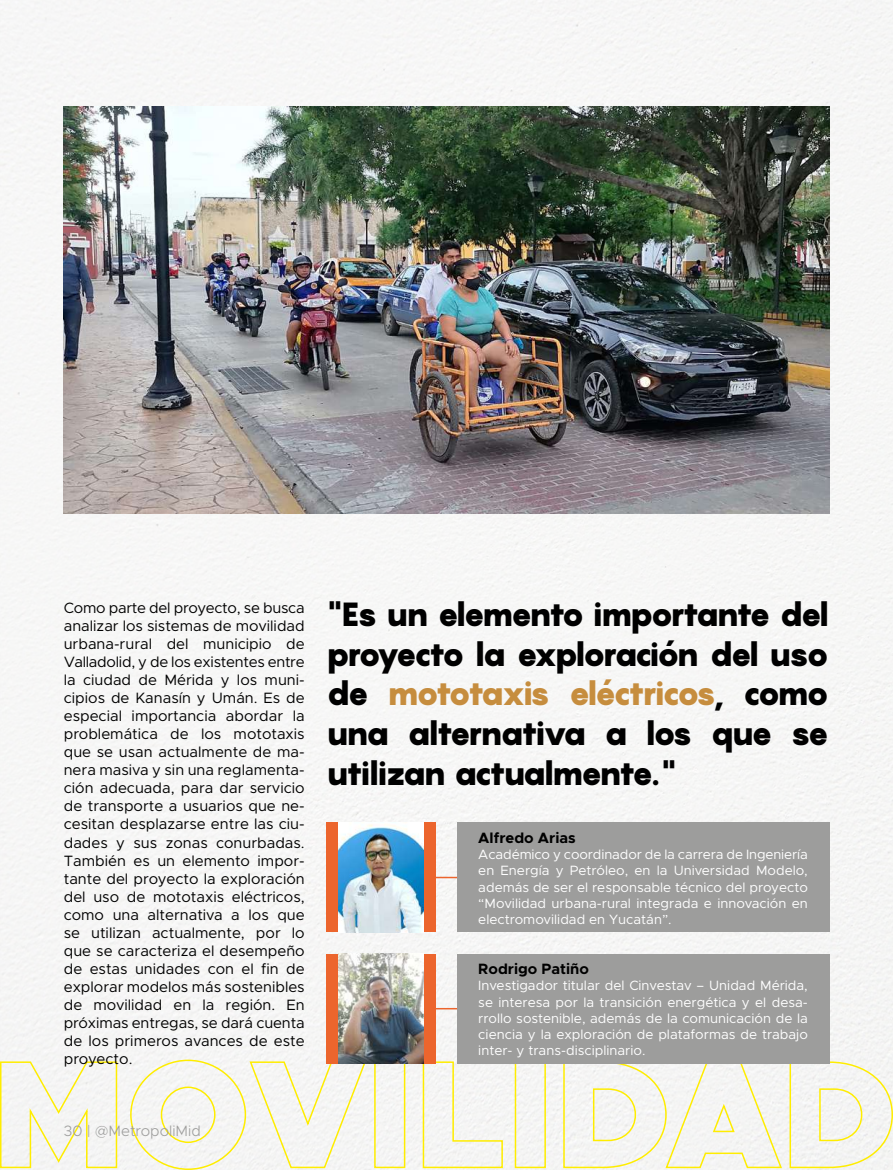
<style>
.page{position:relative;width:893px;height:1170px;background:#fff}
.page>*{position:absolute;margin:0;border:0;box-sizing:border-box;transform-origin:0 0}
.t1{font:900 33px/39.6px "Pangram";letter-spacing:-.09em;color:#000;text-align:justify}
.t2{font:15px/18px "Metropolis";color:#000;text-align:justify}
.t3{font:700 15px "Metropolis";color:#000}
.t4{font:300 15px "Metropolis";color:#9d9d9c}
.t5{font:13.5px/16.2px "Metropolis";color:#fff;text-align:justify}
.s1{color:#c68d3e}
</style>
<div class="page">
<div style="left:0;top:0;width:893px;height:1058px;background:#f6f6f6"></div>
<div style="left:326px;top:822px;width:110px;height:110px;background:#ec652d"></div>
<img style="left:338px;top:822px;width:85px;height:110px">
<div style="left:457px;top:822px;width:372px;height:110px;background:#9d9d9c"></div>
<hr style="left:435px;top:876px;width:22px;height:2px;background:#ec652d">
<svg style="left:0;top:1058px;width:893px;height:111px"></svg>
<div style="left:326px;top:953px;width:110px;height:110px;background:#ec652d"></div>
<img style="left:338px;top:953px;width:85px;height:110px">
<div style="left:457px;top:953px;width:372px;height:110px;background:#9d9d9c"></div>
<hr style="left:435px;top:1007px;width:22px;height:2px;background:#ec652d">
<img style="left:64px;top:106px;width:765px;height:407px">
<p class="t2" style="left:64px;top:599px;width:242px">Como parte del proyecto, se busca analizar los sistemas de movilidad urbana-rural del municipio de Valladolid, y de los existentes entre la ciudad de Mérida y los muni&shy;cipios de Kanasín y Umán. Es de especial importancia abordar la problemática de los mototaxis que se usan actualmente de ma&shy;nera masiva y sin una reglamenta&shy;ción adecuada, para dar servicio de transporte a usuarios que ne&shy;cesitan desplazarse entre las ciu&shy;dades y sus zonas conurbadas.<br>También es un elemento impor&shy;tante del proyecto la exploración del uso de mototaxis eléctricos, como una alternativa a los que se utilizan actualmente, por lo que se caracteriza el desempeño de estas unidades con el fin de explorar modelos más sostenibles de movilidad en la región. En próximas entregas, se dará cuenta de los primeros avances de este proyecto.</p>
<p class="t4" style="left:64px;top:1121px;width:139px">30 | @MetropoliMid</p>
<h1 class="t1" style="left:326px;top:594px;width:505px">"Es un elemento importante del proyecto la exploración del uso de <span class="s1">mototaxis eléctricos</span>, como una alternativa a los que se utilizan actualmente."</h1>
<p class="t3" style="left:478px;top:828px;width:99px">Alfredo Arias</p>
<p class="t5" style="left:478px;top:846px;width:331px">Académico y coordinador de la carrera de Ingeniería en Energía y Petróleo, en la Universidad Modelo, además de ser el responsable técnico del proyecto “Movilidad urbana-rural integrada e innovación en electromovilidad en Yucatán”.</p>
<p class="t3" style="left:478px;top:959px;width:112px">Rodrigo Patiño</p>
<p class="t5" style="left:478px;top:977px;width:331px">Investigador titular del Cinvestav – Unidad Mérida, se interesa por la transición energética y el desa&shy;rrollo sostenible, además de la comunicación de la ciencia y la exploración de plataformas de trabajo inter- y trans-disciplinario.</p>
</div>
